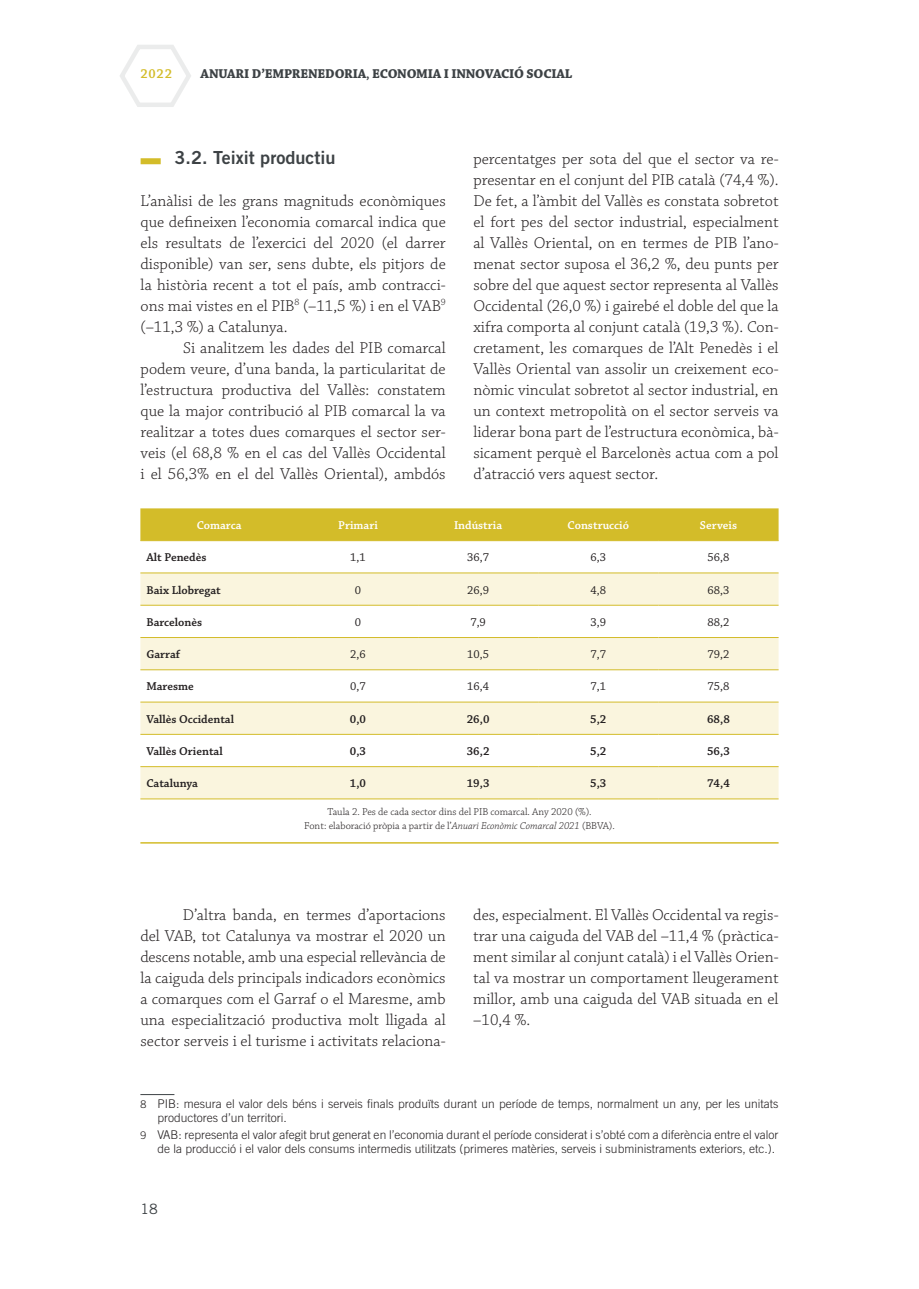
<style>
.page{position:relative;width:919px;height:1289px;background:#fff}
.page>*{position:absolute;margin:0;border:0;box-sizing:border-box;transform-origin:0 0}
.sub_SUB_Títol{font:18px "Trade Gothic LT Std Bd 2";color:#3d4245}
.Body{font:300 16.5px/21px "Chaparral Pro";color:#231f20;text-align:justify}
.Body-1er{font:300 16.5px/21px "Chaparral Pro";color:#231f20;text-align:justify}
.t1{font:14.25px "Trade Gothic LT Std";color:#3d4245}
.t2{font:700 13.5px "Chaparral Pro";letter-spacing:-.02em;color:#3d4245}
.t3{font:600 13.5px "Chaparral Pro";color:#d3bc29}
.notaPeu{font:300 12px/13.5px "Trade Gothic LT Std";color:#231f20}
.txt_TaulaEsq{font:600 12px "Chaparral Pro";color:#231f20}
.txt_taule{font:12px "Chaparral Pro";color:#231f20}
.txt_taule-2{font:600 12px "Chaparral Pro";color:#231f20}
.txt_TaulaCap{font:600 12px "Chaparral Pro";color:#fff}
.Font{font:300 10.5px/13.5px "Chaparral Pro";color:#231f20;text-align:center}
.s1{font-weight:600}
.s2{font-style:italic}
.s3{font-size:10.5px}
</style>
<div class="page">
<svg style="left:120px;top:45px;width:71px;height:62px"></svg>
<div style="left:141px;top:158px;width:20px;height:6px;background:#d3bc29"></div>
<hr style="left:140px;top:842px;width:638px;height:1px;background:#d3bc29">
<div style="left:140px;top:508px;width:638px;height:32px;background:#d3bc29"></div>
<svg style="left:140px;top:573px;width:638px;height:225px;fill:#faf5de"></svg>
<hr style="left:140px;top:540px;width:158px;height:1px;background:#d3bc29">
<hr style="left:298px;top:540px;width:120px;height:1px;background:#d3bc29">
<hr style="left:418px;top:540px;width:120px;height:1px;background:#d3bc29">
<hr style="left:538px;top:540px;width:120px;height:1px;background:#d3bc29">
<hr style="left:658px;top:540px;width:120px;height:1px;background:#d3bc29">
<hr style="left:140px;top:572px;width:158px;height:1px;background:#d3bc29">
<hr style="left:298px;top:572px;width:120px;height:1px;background:#d3bc29">
<hr style="left:418px;top:572px;width:120px;height:1px;background:#d3bc29">
<hr style="left:538px;top:572px;width:120px;height:1px;background:#d3bc29">
<hr style="left:658px;top:572px;width:120px;height:1px;background:#d3bc29">
<hr style="left:140px;top:605px;width:158px;height:1px;background:#d3bc29">
<hr style="left:298px;top:605px;width:120px;height:1px;background:#d3bc29">
<hr style="left:418px;top:605px;width:120px;height:1px;background:#d3bc29">
<hr style="left:538px;top:605px;width:120px;height:1px;background:#d3bc29">
<hr style="left:658px;top:605px;width:120px;height:1px;background:#d3bc29">
<hr style="left:140px;top:637px;width:158px;height:1px;background:#d3bc29">
<hr style="left:298px;top:637px;width:120px;height:1px;background:#d3bc29">
<hr style="left:418px;top:637px;width:120px;height:1px;background:#d3bc29">
<hr style="left:538px;top:637px;width:120px;height:1px;background:#d3bc29">
<hr style="left:658px;top:637px;width:120px;height:1px;background:#d3bc29">
<hr style="left:140px;top:669px;width:158px;height:1px;background:#d3bc29">
<hr style="left:298px;top:669px;width:120px;height:1px;background:#d3bc29">
<hr style="left:418px;top:669px;width:120px;height:1px;background:#d3bc29">
<hr style="left:538px;top:669px;width:120px;height:1px;background:#d3bc29">
<hr style="left:658px;top:669px;width:120px;height:1px;background:#d3bc29">
<hr style="left:140px;top:701px;width:158px;height:1px;background:#d3bc29">
<hr style="left:298px;top:701px;width:120px;height:1px;background:#d3bc29">
<hr style="left:418px;top:701px;width:120px;height:1px;background:#d3bc29">
<hr style="left:538px;top:701px;width:120px;height:1px;background:#d3bc29">
<hr style="left:658px;top:701px;width:120px;height:1px;background:#d3bc29">
<hr style="left:140px;top:734px;width:158px;height:1px;background:#d3bc29">
<hr style="left:298px;top:734px;width:120px;height:1px;background:#d3bc29">
<hr style="left:418px;top:734px;width:120px;height:1px;background:#d3bc29">
<hr style="left:538px;top:734px;width:120px;height:1px;background:#d3bc29">
<hr style="left:658px;top:734px;width:120px;height:1px;background:#d3bc29">
<hr style="left:140px;top:766px;width:158px;height:1px;background:#d3bc29">
<hr style="left:298px;top:766px;width:120px;height:1px;background:#d3bc29">
<hr style="left:418px;top:766px;width:120px;height:1px;background:#d3bc29">
<hr style="left:538px;top:766px;width:120px;height:1px;background:#d3bc29">
<hr style="left:658px;top:766px;width:120px;height:1px;background:#d3bc29">
<hr style="left:140px;top:798px;width:158px;height:1px;background:#d3bc29">
<hr style="left:298px;top:798px;width:120px;height:1px;background:#d3bc29">
<hr style="left:418px;top:798px;width:120px;height:1px;background:#d3bc29">
<hr style="left:538px;top:798px;width:120px;height:1px;background:#d3bc29">
<hr style="left:658px;top:798px;width:120px;height:1px;background:#d3bc29">
<hr style="left:140px;top:1094px;width:34px;height:1px;background:#3d4245">
<p class="t3" style="left:140px;top:66px;width:33px">2022</p>
<p class="t2" style="left:200px;top:66px;width:373px">ANUARI D’EMPRENEDORIA<span class="s1">,</span> ECONOMIA I INNOVACIÓ SOCIAL</p>
<p class="sub_SUB_Títol" style="left:175px;top:146px;width:162px">3.2. Teixit productiu</p>
<p class="Body-1er" style="left:141px;top:191px;width:307px">L’anàlisi de les grans magnituds econòmiques que defineixen l’economia comarcal indica que els resultats de l’exercici del 2020 (el darrer disponible) van ser, sens dubte, els pitjors de la història recent a tot el país, amb contracci&shy;ons mai vistes en el PIB<sup>8</sup> (–11,5 %) i en el VAB<sup>9 </sup>(–11,3 %) a Catalunya.</p>
<p class="Body" style="left:141px;top:338px;width:307px;text-indent:43px">Si analitzem les dades del PIB comarcal podem veure, d’una banda, la particularitat de l’estructura productiva del Vallès: constatem que la major contribució al PIB comarcal la va realitzar a totes dues comarques el sector ser&shy;veis (el 68,8 % en el cas del Vallès Occidental i el 56,3% en el del Vallès Oriental), ambdós</p>
<p class="Body" style="left:473px;top:149px;width:307px">percentatges per sota del que el sector va re&shy;presentar en el conjunt del PIB català (74,4 %).<br>De fet, a l’àmbit del Vallès es constata sobretot el fort pes del sector industrial, especialment al Vallès Oriental, on en termes de PIB l’ano&shy;menat sector suposa el 36,2 %, deu punts per sobre del que aquest sector representa al Vallès Occidental (26,0 %) i gairebé el doble del que la xifra comporta al conjunt català (19,3 %). Con&shy;cretament, les comarques de l’Alt Penedès i el Vallès Oriental van assolir un creixement eco&shy;nòmic vinculat sobretot al sector industrial, en un context metropolità on el sector serveis va liderar bona part de l’estructura econòmica, bà&shy;sicament perquè el Barcelonès actua com a pol d’atracció vers aquest sector.</p>
<p class="txt_TaulaCap" style="left:197px;top:518px;width:46px">Comarca</p>
<p class="txt_TaulaCap" style="left:338px;top:518px;width:41px">Primari</p>
<p class="txt_TaulaCap" style="left:454px;top:518px;width:50px">Indústria</p>
<p class="txt_TaulaCap" style="left:567px;top:518px;width:63px">Construcció</p>
<p class="txt_TaulaCap" style="left:699px;top:518px;width:39px">Serveis</p>
<p class="txt_TaulaEsq" style="left:146px;top:550px;width:62px">Alt Penedès</p>
<p class="txt_taule" style="left:350px;top:551px;width:17px">1,1</p>
<p class="txt_taule" style="left:467px;top:551px;width:23px">36,7</p>
<p class="txt_taule" style="left:590px;top:551px;width:17px">6,3</p>
<p class="txt_taule" style="left:707px;top:551px;width:23px">56,8</p>
<p class="txt_TaulaEsq" style="left:146px;top:583px;width:76px">Baix Llobregat</p>
<p class="txt_taule" style="left:355px;top:583px;width:8px">0</p>
<p class="txt_taule" style="left:467px;top:583px;width:23px">26,9</p>
<p class="txt_taule" style="left:590px;top:583px;width:17px">4,8</p>
<p class="txt_taule" style="left:707px;top:583px;width:23px">68,3</p>
<p class="txt_TaulaEsq" style="left:146px;top:615px;width:57px">Barcelonès</p>
<p class="txt_taule" style="left:355px;top:615px;width:8px">0</p>
<p class="txt_taule" style="left:470px;top:615px;width:17px">7,9</p>
<p class="txt_taule" style="left:590px;top:615px;width:17px">3,9</p>
<p class="txt_taule" style="left:707px;top:615px;width:23px">88,2</p>
<p class="txt_TaulaEsq" style="left:146px;top:647px;width:35px">Garraf</p>
<p class="txt_taule" style="left:350px;top:647px;width:17px">2,6</p>
<p class="txt_taule" style="left:467px;top:647px;width:23px">10,5</p>
<p class="txt_taule" style="left:590px;top:647px;width:17px">7,7</p>
<p class="txt_taule" style="left:707px;top:647px;width:23px">79,2</p>
<p class="txt_TaulaEsq" style="left:146px;top:679px;width:49px">Maresme</p>
<p class="txt_taule" style="left:350px;top:680px;width:17px">0,7</p>
<p class="txt_taule" style="left:467px;top:680px;width:23px">16,4</p>
<p class="txt_taule" style="left:590px;top:680px;width:17px">7,1</p>
<p class="txt_taule" style="left:707px;top:680px;width:23px">75,8</p>
<p class="txt_TaulaEsq" style="left:146px;top:712px;width:89px">Vallès Occidental</p>
<p class="txt_taule-2" style="left:350px;top:712px;width:18px">0,0</p>
<p class="txt_taule-2" style="left:467px;top:712px;width:24px">26,0</p>
<p class="txt_taule-2" style="left:590px;top:712px;width:18px">5,2</p>
<p class="txt_taule-2" style="left:707px;top:712px;width:24px">68,8</p>
<p class="txt_TaulaEsq" style="left:146px;top:744px;width:78px">Vallès Oriental</p>
<p class="txt_taule-2" style="left:350px;top:744px;width:18px">0,3</p>
<p class="txt_taule-2" style="left:467px;top:744px;width:24px">36,2</p>
<p class="txt_taule-2" style="left:590px;top:744px;width:18px">5,2</p>
<p class="txt_taule-2" style="left:707px;top:744px;width:24px">56,3</p>
<p class="txt_TaulaEsq" style="left:146px;top:776px;width:53px">Catalunya</p>
<p class="txt_taule-2" style="left:350px;top:776px;width:18px">1,0</p>
<p class="txt_taule-2" style="left:467px;top:776px;width:24px">19,3</p>
<p class="txt_taule-2" style="left:590px;top:776px;width:18px">5,3</p>
<p class="txt_taule-2" style="left:707px;top:776px;width:24px">74,4</p>
<p class="Font" style="left:304px;top:805px;width:312px">Taula 2. Pes de cada sector dins del PIB comarcal. Any 2020 (%).<br>Font: elaboració pròpia a partir de l’<span class="s2">Anuari Econòmic Comarcal 2021</span> (BBVA).</p>
<p class="Body" style="left:140px;top:905px;width:307px;text-indent:43px">D’altra banda, en termes d’aportacions del VAB, tot Catalunya va mostrar el 2020 un descens notable, amb una especial rellevància de la caiguda dels principals indicadors econòmics a comarques com el Garraf o el Maresme, amb una especialització productiva molt lligada al sector serveis i el turisme i activitats relaciona-</p>
<p class="Body" style="left:473px;top:905px;width:307px">des, especialment. El Vallès Occidental va regis&shy;trar una caiguda del VAB del –11,4 % (pràctica&shy;ment similar al conjunt català) i el Vallès Orien&shy;tal va mostrar un comportament lleugerament millor, amb una caiguda del VAB situada en el –10,4 %.</p>
<p class="notaPeu" style="left:157px;top:1096px;width:622px;text-indent:-17px"><span class="s3">8</span> PIB: mesura el valor dels béns i serveis finals produïts durant un període de temps, normalment un any, per les unitats productores d’un territori.</p>
<p class="notaPeu" style="left:140px;top:1128px;width:639px;text-align:right"><span class="s3">9</span> VAB: representa el valor afegit brut generat en l’economia durant el període considerat i s’obté com a diferència entre el valor de la producció i el valor dels consums intermedis utilitzats (primeres matèries, serveis i subministraments exteriors, etc.).</p>
<p class="t1" style="left:140px;top:1200px;width:19px">18</p>
</div>
